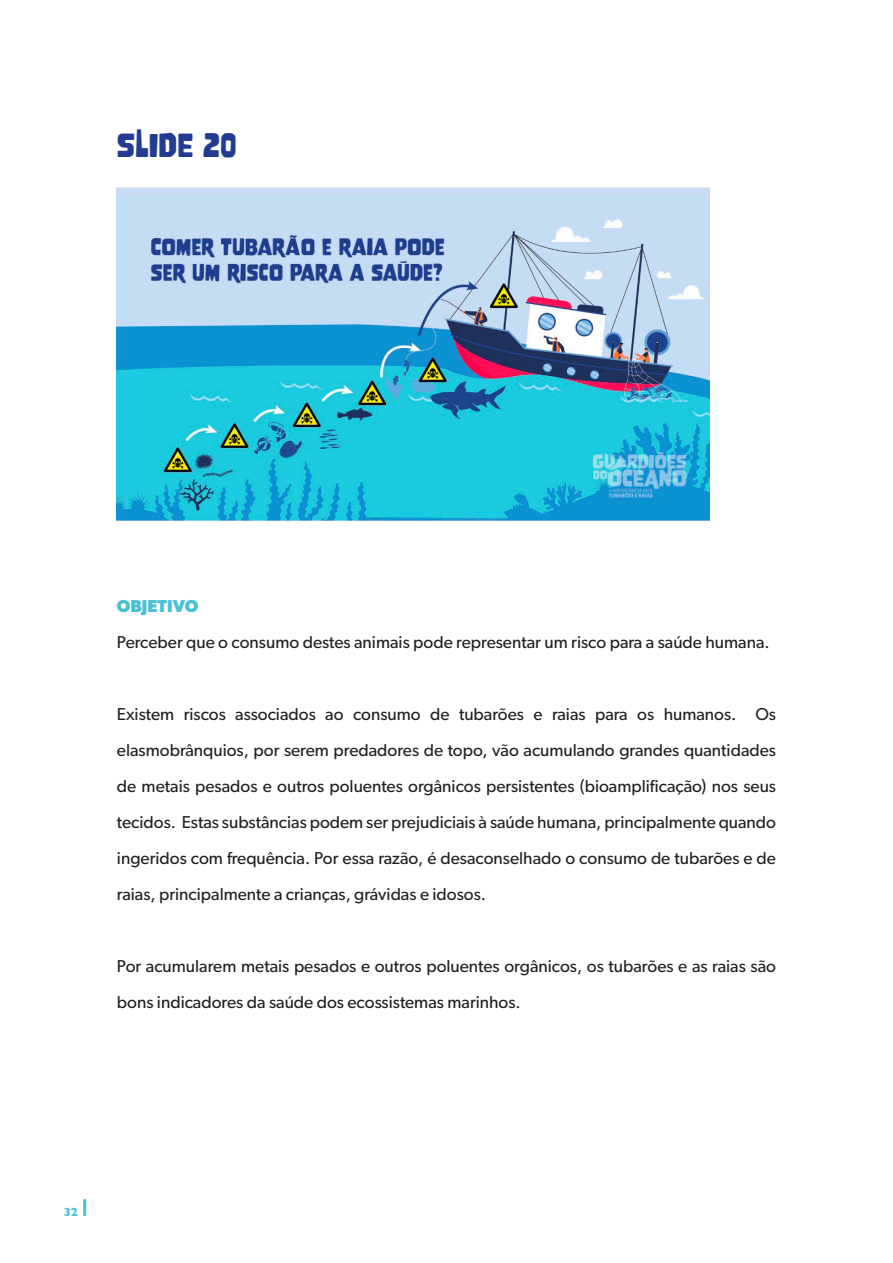
<style>
.page{position:relative;width:893px;height:1263px;background:#fff}
.page>*{position:absolute;margin:0;border:0;box-sizing:border-box;transform-origin:0 0}
.t1{font:30px "Nove";color:#233c91}
.t2{font:17.25px/36px "Gibson";color:#231f20;text-align:justify}
.t3{font:700 17.25px "Gibson";color:#48c1d4}
.t4{font:700 12px "Gill Sans";color:#48c1d4}
</style>
<div class="page">
<hr style="left:83px;top:1199px;width:3px;height:17px;background:#48c1d4">
<img style="left:117px;top:187px;width:593px;height:333px">
<h1 class="t1" style="left:117px;top:128px;width:121px">SLIDE 20</h1>
<p class="t3" style="left:117px;top:596px;width:83px">OBJETIVO</p>
<p class="t2" style="left:117px;top:624px;width:654px">Perceber que o consumo destes animais pode representar um risco para a saúde humana.</p>
<p class="t2" style="left:117px;top:696px;width:661px">Existem riscos associados ao consumo de tubarões e raias para os humanos. Os elasmobrânquios, por serem predadores de topo, vão acumulando grandes quantidades de metais pesados e outros poluentes orgânicos persistentes (bioamplificação) nos seus tecidos. Estas substâncias podem ser prejudiciais à saúde humana, principalmente quando ingeridos com frequência. Por essa razão, é desaconselhado o consumo de tubarões e de raias, principalmente a crianças, grávidas e idosos.</p>
<p class="t2" style="left:117px;top:948px;width:661px">Por acumularem metais pesados e outros poluentes orgânicos, os tubarões e as raias são bons indicadores da saúde dos ecossistemas marinhos.</p>
<p class="t4" style="left:64px;top:1202px;width:16px">32</p>
</div>
